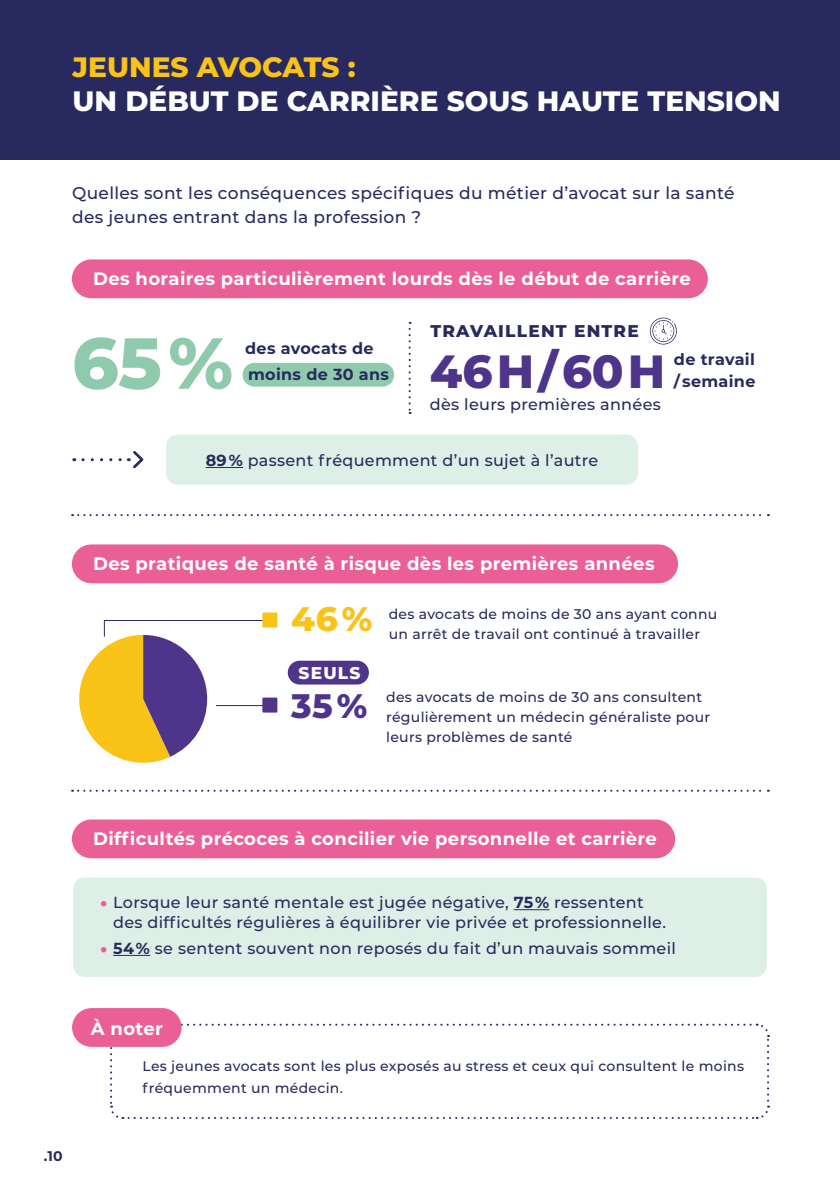
<style>
.page{position:relative;width:840px;height:1191px;background:#fff}
.page>*{position:absolute;margin:0;border:0;box-sizing:border-box;transform-origin:0 0}
.t1{font:800 72px "Montserrat";color:#8fcaac}
.t2{font:800 46.4px "Montserrat";letter-spacing:.045em;color:#4f348b}
.t3{font:800 34px "Montserrat";color:#4f348b}
.t4{font:800 34px "Montserrat";color:#fac318}
.t5{font:800 28px "Montserrat";color:#fff}
.t6{font:800 28px "Montserrat";color:#fac318}
.t7{font:700 18px "Montserrat";letter-spacing:.02em;color:#fff}
.t8{font:500 17px/24px "Montserrat";letter-spacing:.02em;color:#282a5e}
.t9{font:800 17px "Montserrat";letter-spacing:.07em;color:#282a5e}
.t10{font:800 17px "Montserrat";letter-spacing:.07em;color:#fff}
.t11{font:500 16px/20px "Montserrat";letter-spacing:.02em;color:#282a5e}
.t12{font:700 16px/22px "Montserrat";letter-spacing:.02em;color:#282a5e}
.t13{font:500 14px/20px "Montserrat";letter-spacing:.02em;color:#282a5e}
.t14{font:700 14px "Montserrat";color:#282a5e}
.s1{font-weight:700}
.s2{font-size:30px;color:#ea6096}
</style>
<div class="page">
<div style="left:0;top:0;width:839px;height:160px;background:#28295e"></div>
<div style="left:72px;top:259px;width:635px;height:39px;background:#ea6096;border-radius:19px"></div>
<div style="left:72px;top:544px;width:605px;height:39px;background:#ea6096;border-radius:19px"></div>
<div style="left:72px;top:819px;width:602px;height:39px;background:#ea6096;border-radius:19px"></div>
<svg style="left:72px;top:789px;width:696px;height:2px"></svg>
<svg style="left:72px;top:514px;width:696px;height:2px"></svg>
<svg style="left:408px;top:322px;width:2px;height:92px"></svg>
<div style="left:242px;top:363px;width:152px;height:24px;background:#8fcaac;border-radius:12px"></div>
<svg style="left:649px;top:317px;width:27px;height:27px"></svg>
<div style="left:166px;top:434px;width:471px;height:50px;background:#ddefe6;border-radius:11px"></div>
<hr style="left:205px;top:467px;width:38px;height:1px;background:#282a5e">
<svg style="left:83px;top:451px;width:60px;height:17px"></svg>
<div style="left:73px;top:877px;width:693px;height:100px;background:#ddefe6;border-radius:11px"></div>
<div style="left:262px;top:697px;width:15px;height:15px;background:#4f348b"></div>
<div style="left:262px;top:612px;width:15px;height:15px;background:#fac318"></div>
<svg style="left:79px;top:619px;width:190px;height:144px"></svg>
<div style="left:287px;top:660px;width:82px;height:24px;background:#4f348b;border-radius:12px"></div>
<hr style="left:513px;top:909px;width:36px;height:1px;background:#282a5e">
<hr style="left:113px;top:955px;width:37px;height:1px;background:#282a5e">
<svg style="left:109px;top:1022px;width:660px;height:97px"></svg>
<div style="left:72px;top:1008px;width:109px;height:38px;background:#ea6096;border-radius:19px"></div>
<h3 class="t6" style="left:73px;top:47px;width:284px">JEUNES AVOCATS :</h3>
<h3 class="t5" style="left:73px;top:81px;width:709px">UN DÉBUT DE CARRIÈRE SOUS HAUTE TENSION</h3>
<p class="t8" style="left:72px;top:180px;width:663px">Quelles sont les conséquences spécifiques du métier d’avocat sur la santé des jeunes entrant dans la profession ?</p>
<p class="t7" style="left:93px;top:265px;width:598px">Des horaires particulièrement lourds dès le début de carrière</p>
<h1 class="t1" style="left:72px;top:310px;width:162px">65%</h1>
<p class="t12" style="left:245px;top:337px;width:130px">des avocats de</p>
<p class="t12" style="left:248px;top:362px;width:142px">moins de 30 ans</p>
<p class="t9" style="left:430px;top:318px;width:210px">TRAVAILLENT ENTRE</p>
<h2 class="t2" style="left:429px;top:338px;width:237px">46H/60H</h2>
<p class="t11" style="left:429px;top:394px;width:232px">dès leurs premières années</p>
<p class="t12" style="left:673px;top:348px;width:83px">de travail /semaine</p>
<p class="t11" style="left:205px;top:449px;width:394px"><span class="s1">89%</span> passent fréquemment d’un sujet à l’autre</p>
<p class="t7" style="left:93px;top:550px;width:562px">Des pratiques de santé à risque dès les premières années</p>
<h3 class="t4" style="left:291px;top:594px;width:83px">46%</h3>
<p class="t10" style="left:298px;top:660px;width:63px">SEULS</p>
<h3 class="t3" style="left:291px;top:680px;width:78px">35%</h3>
<p class="t13" style="left:388px;top:604px;width:330px">des avocats de moins de 30 ans ayant connu un arrêt de travail ont continué à travailler</p>
<p class="t13" style="left:386px;top:686px;width:325px">des avocats de moins de 30 ans consultent régulièrement un médecin généraliste pour leurs problèmes de santé</p>
<p class="t14" style="left:44px;top:1146px;width:20px">.10</p>
<p class="t7" style="left:93px;top:825px;width:565px">Difficultés précoces à concilier vie personnelle et carrière</p>
<p class="t11" style="left:113px;top:891px;width:554px;text-indent:-14px"><span class="s2">•</span> Lorsque leur santé mentale est jugée négative, <span class="s1">75%</span> ressentent des difficultés régulières à équilibrer vie privée et professionnelle.</p>
<p class="t11" style="left:99px;top:937px;width:578px"><span class="s2">•</span> <span class="s1">54%</span> se sentent souvent non reposés du fait d’un mauvais sommeil</p>
<p class="t7" style="left:91px;top:1015px;width:74px">À noter</p>
<p class="t13" style="left:142px;top:1054px;width:602px;line-height:22px">Les jeunes avocats sont les plus exposés au stress et ceux qui consultent le moins fréquemment un médecin.</p>
</div>
